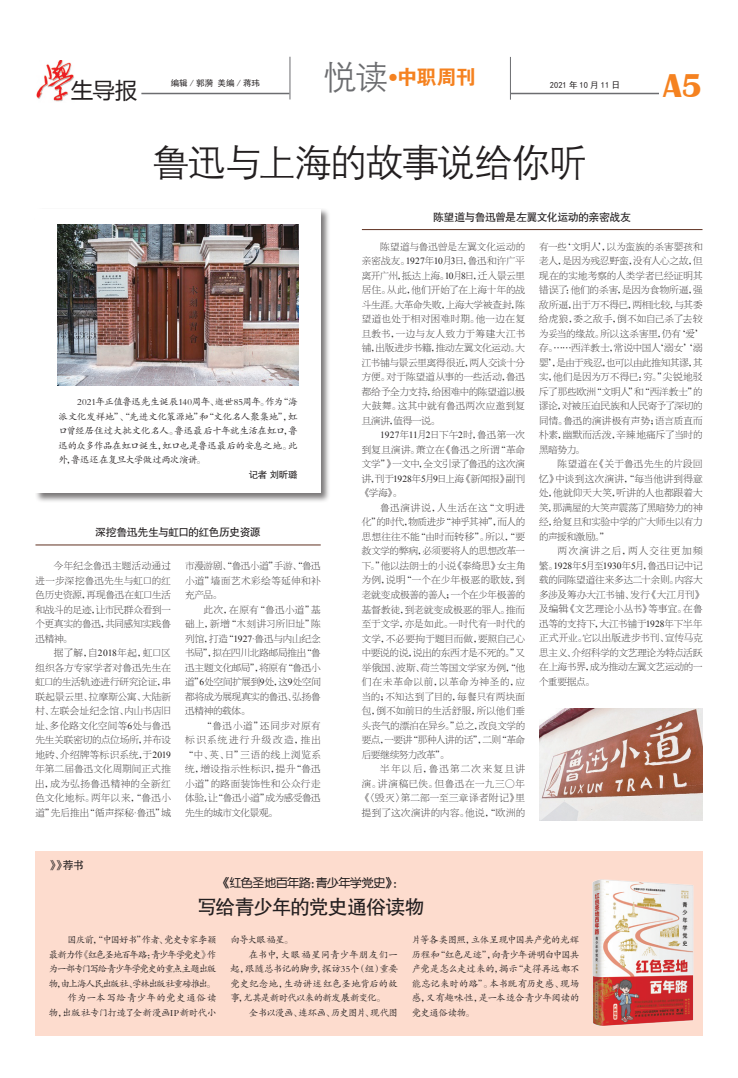
<style>
.page{position:relative;width:738px;height:1078px;background:#fff}
.page>*{position:absolute;margin:0;border:0;box-sizing:border-box;transform-origin:0 0}
.t1{font:38px "FZZDXK GBK1 0";letter-spacing:-.055em;color:#231f20}
.t2{font:700 34px "Britannic";color:#f58220}
.t3{font:33px "FZZDXK GBK1 0";color:#6c6d70}
.t4{font:22px "Microsoft Ya Hei";color:#231f20}
.t5{font:20px "FZHTK GBK1 0";letter-spacing:-.07em;color:#231f20}
.t6{font:20px "FZDHTK GBK1 0";color:#f58220}
.t7{font:12px "FZY3 K GBK1 0";letter-spacing:-.035em;color:#231f20}
.t8{font:11px "FZHTK GBK1 0";letter-spacing:-.055em;color:#231f20}
.t9{font:9.5px/14.5px "FZBSK GBK1 0";color:#231f20;text-align:justify}
.t10{font:9.5px/14.5px "FZKTK GBK1 0";letter-spacing:-.05em;color:#231f20;text-align:justify}
.t11{font:9.5px/14.5px "FZKTK GBK1 0";letter-spacing:-.095em;color:#231f20;text-align:right}
.t12{font:9.5px "FZKTK GBK1 0";letter-spacing:-.015em;color:#231f20}
.t13{font:9.5px "FZKTK GBK1 0";letter-spacing:-.01em;color:#231f20}
.t14{font:9.5px "FZKTK GBK1 0";letter-spacing:-.075em;color:#231f20}
.t15{font:9.5px "FZKTK GBK1 0";letter-spacing:-.07em;color:#231f20}
.t16{font:9.5px "FZKTK GBK1 0";letter-spacing:.01em;color:#231f20}
.t17{font:9.5px "FZHTK GBK1 0";color:#231f20}
.t18{font:8.5px "Sim Hei";color:#231f20}
.s1{font-family:"Times New Roman"}
</style>
<div class="page">
<div style="left:35px;top:850px;width:667px;height:185px;background:#fddcce"></div>
<div style="left:34px;top:208px;width:296px;height:294px;background:#231f20;opacity:.6"></div>
<div style="left:35px;top:209px;width:285px;height:284px;background:#fff"></div>
<img style="left:36px;top:60px;width:34px;height:42px">
<svg style="left:70px;top:63px;width:4px;height:19px"></svg>
<hr style="left:141px;top:93px;width:148px;height:1px;background:#6c6d70">
<hr style="left:510px;top:93px;width:148px;height:1px;background:#6c6d70">
<hr style="left:289px;top:57px;width:1px;height:42px;background:#6c6d70">
<hr style="left:509px;top:57px;width:1px;height:43px;background:#6c6d70">
<img style="left:57px;top:224px;width:241px;height:161px">
<hr style="left:35px;top:544px;width:285px;height:1px;background:#5f3121">
<hr style="left:361px;top:229px;width:341px;height:1px;background:#5f3121">
<img style="left:592px;top:879px;width:102px;height:148px">
<img style="left:539px;top:708px;width:163px;height:112px">
<h3 class="t3" style="left:323px;top:59px;width:66px">悦读</h3>
<h3 class="t6" style="left:388px;top:67px;width:89px"><sup>●</sup>中职周刊</h3>
<h3 class="t4" style="left:71px;top:75px;width:67px">生导报</h3>
<h2 class="t2" style="left:662px;top:67px;width:41px">A5</h2>
<p class="t18" style="left:171px;top:79px;width:91px">编辑 / 郭漪 美编 / 蒋玮</p>
<p class="t18" style="left:549px;top:81px;width:72px">2021 年 10 月 11 日</p>
<h1 class="t1" style="left:152px;top:142px;width:436px">鲁迅与上海的故事说给你听</h1>
<p class="t10" style="left:58px;top:395px;width:240px;text-indent:19px">2021年正值鲁迅先生诞辰140周年、逝世85周年。作为“海派文化发祥地”、“先进文化策源地”和“文化名人聚集地”，虹口曾经居住过大批文化名人。鲁迅最后十年就生活在虹口，鲁迅的众多作品在虹口诞生，虹口也是鲁迅最后的安息之地。此外，鲁迅还在复旦大学做过两次演讲。</p>
<p class="t17" style="left:248px;top:469px;width:50px">记者 刘昕璐</p>
<p class="t8" style="left:95px;top:526px;width:167px">深挖鲁迅先生与虹口的红色历史资源</p>
<p class="t9" style="left:35px;top:559px;width:137px;text-indent:19px">今年纪念鲁迅主题活动通过进一步深挖鲁迅先生与虹口的红色历史资源，再现鲁迅在虹口生活和战斗的足迹，让市民群众看到一个更真实的鲁迅，共同感知实践鲁迅精神。</p>
<p class="t9" style="left:35px;top:646px;width:137px;text-indent:19px">据了解，自<span class="s1">2018</span>年起，虹口区组织各方专家学者对鲁迅先生在虹口的生活轨迹进行研究论证，串联起景云里、拉摩斯公寓、大陆新村、左联会址纪念馆、内山书店旧址、多伦路文化空间等<span class="s1">6</span>处与鲁迅先生关联密切的点位场所，并布设地砖、介绍牌等标识系统，于<span class="s1">2019</span>年第二届鲁迅文化周期间正式推出，成为弘扬鲁迅精神的全新红色文化地标。两年以来，“鲁迅小道”先后推出“循声探秘<span class="s1">·</span>鲁迅”城</p>
<p class="t9" style="left:185px;top:559px;width:137px">市漫游剧、“鲁迅小道”手游、“鲁迅小道”墙面艺术彩绘等延伸和补充产品。</p>
<p class="t9" style="left:185px;top:602px;width:137px;text-indent:18px">此次，在原有“鲁迅小道”基础上，新增“木刻讲习所旧址”陈列馆，打造“<span class="s1">1927·</span>鲁迅与内山纪念书局”，拟在四川北路邮局推出“鲁迅主题文化邮局”，将原有“鲁迅小道”<span class="s1">6</span>处空间扩展到<span class="s1">9</span>处，这<span class="s1">9</span>处空间都将成为展现真实的鲁迅、弘扬鲁迅精神的载体。</p>
<p class="t9" style="left:184px;top:718px;width:138px;text-indent:18px">“鲁迅小道”还同步对原有标识系统进行升级改造，推出“中、英、日”三语的线上浏览系统，增设指示性标识，提升“鲁迅小道”的路面装饰性和公众行走体验，让“鲁迅小道”成为感受鲁迅先生的城市文化景观。</p>
<p class="t8" style="left:49px;top:859px;width:37px">》》荐书</p>
<p class="t8" style="left:433px;top:211px;width:199px">陈望道与鲁迅曾是左翼文化运动的亲密战友</p>
<p class="t9" style="left:361px;top:239px;width:165px;text-indent:18px">陈望道与鲁迅曾是左翼文化运动的亲密战友。<span class="s1">1927</span>年<span class="s1">10</span>月<span class="s1">3</span>日，鲁迅和许广平离开广州，抵达上海。<span class="s1">10</span>月<span class="s1">8</span>日，迁入景云里居住。从此，他们开始了在上海十年的战斗生涯。大革命失败，上海大学被查封，陈望道也处于相对困难时期。他一边在复旦教书，一边与友人致力于筹建大江书铺，出版进步书籍，推动左翼文化运动。大江书铺与景云里离得很近，两人交谈十分方便。对于陈望道从事的一些活动，鲁迅都给予全力支持，给困难中的陈望道以极大鼓舞。这其中就有鲁迅两次应邀到复旦演讲，值得一说。</p>
<p class="t9" style="left:361px;top:428px;width:165px;text-indent:19px"><span class="s1">1927</span>年<span class="s1">11</span>月<span class="s1">2</span>日下午<span class="s1">2</span>时，鲁迅第一次到复旦演讲。萧立在《鲁迅之所谓“革命文学”》一文中，全文引录了鲁迅的这次演讲，刊于<span class="s1">1928</span>年<span class="s1">5</span>月<span class="s1">9</span>日上海《新闻报》副刊《学海》。</p>
<p class="t9" style="left:361px;top:500px;width:165px;text-indent:19px">鲁迅演讲说，人生活在这“文明进化”的时代，物质进步“神乎其神”，而人的思想往往不能“由时而转移”。所以，“要救文学的弊病，必须要将人的思想改革一下。”他以法朗士的小说《泰绮思》女主角为例，说明“一个在少年极恶的歌妓，到老就变成极善的善人；一个在少年极善的基督教徒，到老就变成极恶的罪人。推而至于文学，亦是如此。一时代有一时代的文学，不必要拘于题目而做，要照自己心中要说的说，说出的东西才是不死的。”又举俄国、波斯、荷兰等国文学家为例，“他们在未革命以前，以革命为神圣的，应当的；不知达到了目的，每餐只有两块面包，倒不如前日的生活舒服，所以他们垂头丧气的漂泊在异乡。”总之，改良文学的要点，一要讲“那种人讲的话”，二则“革命后要继续努力改革”。</p>
<p class="t9" style="left:361px;top:761px;width:165px;text-indent:19px">半年以后，鲁迅第二次来复旦讲演。讲演稿已佚。但鲁迅在一九三〇年《〈毁灭〉第二部一至三章译者附记》里提到了这次演讲的内容。他说，“欧洲的</p>
<p class="t9" style="left:538px;top:239px;width:166px;text-align:left">有一些‘文明人’，以为蛮族的杀害婴孩和老人，是因为残忍野蛮，没有人心之故，但现在的实地考察的人类学者已经证明其错误了：他们的杀害，是因为食物所逼，强敌所逼，出于万不得已，两相比较，与其委给虎狼，委之敌手，倒不如自己杀了去较为妥当的缘故。所以这杀害里，仍有‘爱’存。……西洋教士，常说中国人‘溺女’‘溺婴’，是由于残忍，也可以由此推知其谬，其实，他们是因为万不得已：穷。”尖锐地驳斥了那些欧洲“文明人”和“西洋教士”的谬论，对被压迫民族和人民寄予了深切的同情。鲁迅的演讲极有声势；语言质直而朴素，幽默而活泼，辛辣地痛斥了当时的黑暗势力。</p>
<p class="t9" style="left:538px;top:457px;width:165px;text-indent:18px">陈望道在《关于鲁迅先生的片段回忆》中谈到这次演讲，“每当他讲到得意处，他就仰天大笑，听讲的人也都跟着大笑，那满屋的大笑声震荡了黑暗势力的神经，给复旦和实验中学的广大师生以有力的声援和激励。”</p>
<p class="t9" style="left:538px;top:544px;width:165px;text-indent:18px">两次演讲之后，两人交往更加频繁。<span class="s1">1928</span>年<span class="s1">5</span>月至<span class="s1">1930</span>年<span class="s1">5</span>月，鲁迅日记中记载的同陈望道往来多达二十余则。内容大多涉及筹办大江书铺、发行《大江月刊》及编辑《文艺理论小丛书》等事宜。在鲁迅等的支持下，大江书铺于<span class="s1">1928</span>年下半年正式开业。它以出版进步书刊、宣传马克思主义、介绍科学的文艺理论为特点活跃在上海书界，成为推动左翼文艺运动的一个重要据点。</p>
<p class="t7" style="left:218px;top:876px;width:187px">《红色圣地百年路：青少年学党史》：</p>
<h3 class="t5" style="left:197px;top:895px;width:229px">写给青少年的党史通俗读物</h3>
<p class="t11" style="left:49px;top:932px;width:169px">国庆前，“中国好书”作者、党史专家李颖<br>最新力作《红色圣地百年路：青少年学党史》作为一部专门写给青少年学党史的重点主题出版物，由上海人民出版社、学林出版社重磅推出。作为一本写给青少年的党史通俗读<br>物，出版社专门打造了全新漫画IP新时代小</p>
<p class="t10" style="left:230px;top:932px;width:64px">向导大眼福星。</p>
<p class="t16" style="left:249px;top:949px;width:150px">在书中，大眼福星同青少年朋友们一</p>
<p class="t12" style="left:230px;top:963px;width:169px">起，跟随总书记的脚步，探访35个（组）重要</p>
<p class="t13" style="left:230px;top:978px;width:169px">党史纪念地，生动讲述红色圣地背后的故</p>
<p class="t14" style="left:230px;top:992px;width:157px">事，尤其是新时代以来的新发展新变化。</p>
<p class="t15" style="left:249px;top:1007px;width:151px">全书以漫画、连环画、历史图片、现代图</p>
<p class="t10" style="left:411px;top:932px;width:169px">片等各类图照，立体呈现中国共产党的光辉历程和“红色足迹”，向青少年讲明白中国共产党是怎么走过来的，揭示“走得再远都不能忘记来时的路”。本书既有历史感、现场感，又有趣味性，是一本适合青少年阅读的党史通俗读物。</p>
</div>
